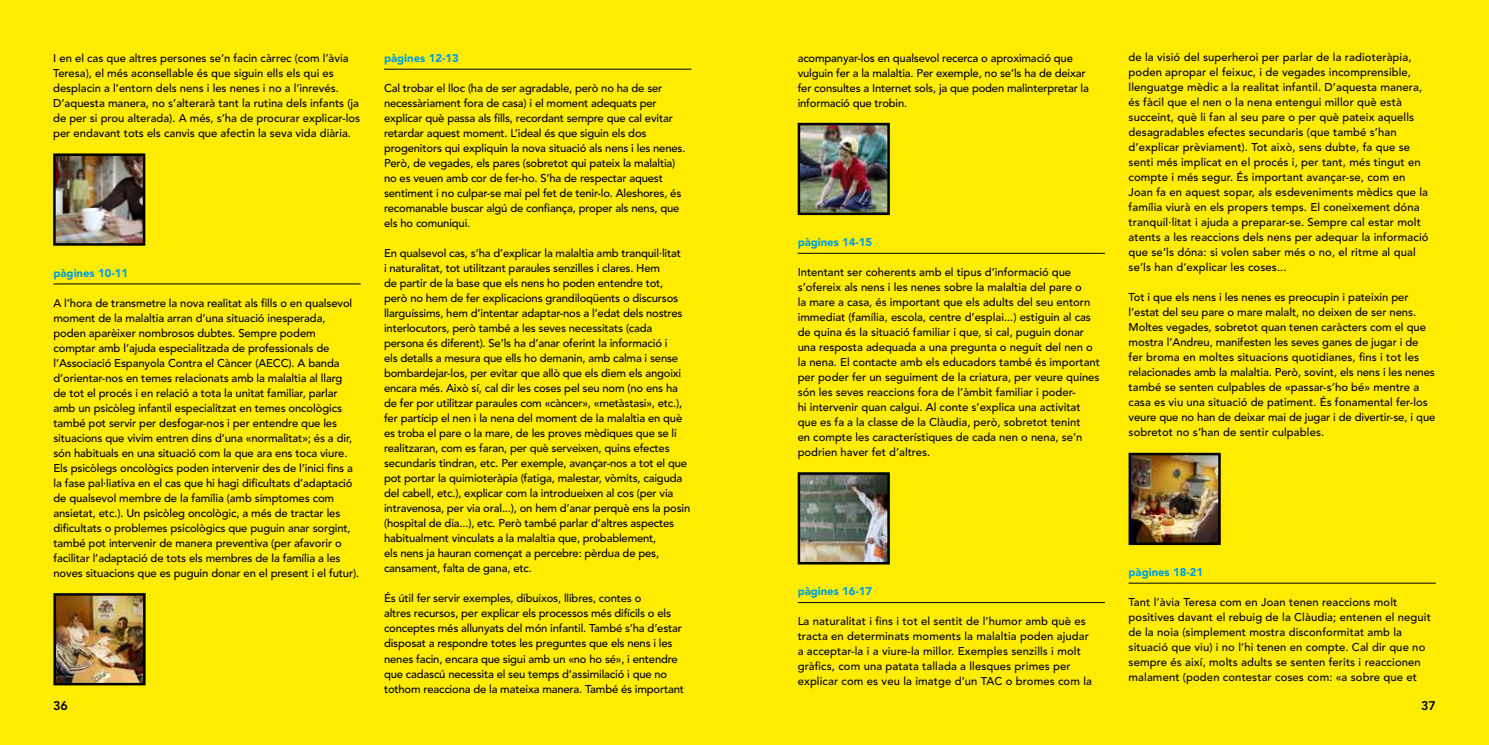
<style>
.page{position:relative;width:1489px;height:745px;background:#fff}
.page>*{position:absolute;margin:0;border:0;box-sizing:border-box;transform-origin:0 0}
.t1{font:800 12.5px "Avenir";color:#000}
.t2{font:500 11.25px/15px "Avenir";letter-spacing:-.01em;color:#000}
.t3{font:500 11.25px/15px "Avenir";letter-spacing:.01em;color:#000}
.t4{font:900 11.25px "Avenir";color:#009ee0}
</style>
<div class="page">
<div style="left:0;top:0;width:1488px;height:744px;background:#ffec00"></div>
<hr style="left:384px;top:69px;width:307px;height:1px;background:#000">
<img style="left:56px;top:595px;width:87px;height:87px">
<div style="left:53px;top:592px;width:93px;height:93px;border:2px solid #000"></div>
<img style="left:56px;top:156px;width:86px;height:86px">
<div style="left:53px;top:153px;width:92px;height:92px;border:2px solid #000"></div>
<hr style="left:53px;top:283px;width:308px;height:1px;background:#000">
<hr style="left:1128px;top:582px;width:307px;height:1px;background:#000">
<img style="left:1131px;top:455px;width:86px;height:86px">
<div style="left:1128px;top:452px;width:92px;height:92px;border:2px solid #000"></div>
<hr style="left:797px;top:602px;width:307px;height:1px;background:#000">
<img style="left:800px;top:475px;width:86px;height:86px">
<div style="left:797px;top:472px;width:92px;height:92px;border:2px solid #000"></div>
<img style="left:800px;top:126px;width:86px;height:86px">
<div style="left:797px;top:123px;width:92px;height:92px;border:2px solid #000"></div>
<hr style="left:797px;top:253px;width:307px;height:1px;background:#000">
<p class="t2" style="left:53px;top:51px;width:308px">I en el cas que altres persones se’n facin càrrec (com l’àvia Teresa), el més aconsellable és que siguin ells els qui es desplacin a l’entorn dels nens i les nenes i no a l’inrevés.<br>D’aquesta manera, no s’alterarà tant la rutina dels infants (ja de per si prou alterada). A més, s’ha de procurar explicar-los per endavant tots els canvis que afectin la seva vida diària.</p>
<p class="t4" style="left:53px;top:265px;width:76px">pàgines 10-11</p>
<p class="t2" style="left:53px;top:295px;width:307px">A l’hora de transmetre la nova realitat als fills o en qualsevol moment de la malaltia arran d’una situació inesperada, poden aparèixer nombrosos dubtes. Sempre podem comptar amb l’ajuda especialitzada de professionals de l’Associació Espanyola Contra el Càncer (AECC). A banda d’orientar-nos en temes relacionats amb la malaltia al llarg<br>de tot el procés i en relació a tota la unitat familiar, parlar amb un psicòleg infantil especialitzat en temes oncològics també pot servir per desfogar-nos i per entendre que les situacions que vivim entren dins d’una «normalitat»; és a dir, són habituals en una situació com la que ara ens toca viure.<br>Els psicòlegs oncològics poden intervenir des de l’inici fins a la fase pal·liativa en el cas que hi hagi dificultats d’adaptació de qualsevol membre de la família (amb símptomes com ansietat, etc.). Un psicòleg oncològic, a més de tractar les dificultats o problemes psicològics que puguin anar sorgint, també pot intervenir de manera preventiva (per afavorir o facilitar l’adaptació de tots els membres de la família a les noves situacions que es puguin donar en el present i el futur).</p>
<p class="t4" style="left:384px;top:51px;width:76px">pàgines 12-13</p>
<p class="t2" style="left:384px;top:81px;width:303px">Cal trobar el lloc (ha de ser agradable, però no ha de ser necessàriament fora de casa) i el moment adequats per explicar què passa als fills, recordant sempre que cal evitar retardar aquest moment. L’ideal és que siguin els dos progenitors qui expliquin la nova situació als nens i les nenes.<br>Però, de vegades, els pares (sobretot qui pateix la malaltia) no es veuen amb cor de fer-ho. S’ha de respectar aquest sentiment i no culpar-se mai pel fet de tenir-lo. Aleshores, és recomanable buscar algú de confiança, proper als nens, que els ho comuniqui.</p>
<p class="t2" style="left:384px;top:246px;width:308px">En qualsevol cas, s’ha d’explicar la malaltia amb tranquil·litat<br>i naturalitat, tot utilitzant paraules senzilles i clares. Hem<br>de partir de la base que els nens ho poden entendre tot,<br>però no hem de fer explicacions grandiloqüents o discursos llarguíssims, hem d’intentar adaptar-nos a l’edat dels nostres interlocutors, però també a les seves necessitats (cada persona és diferent). Se’ls ha d’anar oferint la informació i<br>els detalls a mesura que ells ho demanin, amb calma i sense bombardejar-los, per evitar que allò que els diem els angoixi encara més. Això sí, cal dir les coses pel seu nom (no ens ha de fer por utilitzar paraules com «càncer», «metàstasi», etc.), fer partícip el nen i la nena del moment de la malaltia en què es troba el pare o la mare, de les proves mèdiques que se li realitzaran, com es faran, per què serveixen, quins efectes secundaris tindran, etc. Per exemple, avançar-nos a tot el que pot portar la quimioteràpia (fatiga, malestar, vòmits, caiguda del cabell, etc.), explicar com la introdueixen al cos (per via intravenosa, per via oral...), on hem d’anar perquè ens la posin (hospital de dia...), etc. Però també parlar d’altres aspectes habitualment vinculats a la malaltia que, probablement,<br>els nens ja hauran començat a percebre: pèrdua de pes, cansament, falta de gana, etc.</p>
<p class="t2" style="left:384px;top:591px;width:301px">És útil fer servir exemples, dibuixos, llibres, contes o<br>altres recursos, per explicar els processos més difícils o els conceptes més allunyats del món infantil. També s’ha d’estar disposat a respondre totes les preguntes que els nens i les nenes facin, encara que sigui amb un «no ho sé», i entendre que cadascú necessita el seu temps d’assimilació i que no tothom reacciona de la mateixa manera. També és important</p>
<p class="t2" style="left:797px;top:51px;width:293px">acompanyar-los en qualsevol recerca o aproximació que vulguin fer a la malaltia. Per exemple, no se’ls ha de deixar fer consultes a Internet sols, ja que poden malinterpretar la informació que trobin.</p>
<p class="t3" style="left:1128px;top:50px;width:301px">de la visió del superheroi per parlar de la radioteràpia, poden apropar el feixuc, i de vegades incomprensible, llenguatge mèdic a la realitat infantil. D’aquesta manera, és fàcil que el nen o la nena entengui millor què està succeint, què li fan al seu pare o per què pateix aquells desagradables efectes secundaris (que també s’han d’explicar prèviament). Tot això, sens dubte, fa que se senti més implicat en el procés i, per tant, més tingut en compte i més segur. És important avançar-se, com en Joan fa en aquest sopar, als esdeveniments mèdics que la família viurà en els propers temps. El coneixement dóna tranquil·litat i ajuda a preparar-se. Sempre cal estar molt atents a les reaccions dels nens per adequar la informació que se’ls dóna: si volen saber més o no, el ritme al qual se’ls han d’explicar les coses...</p>
<p class="t2" style="left:1128px;top:290px;width:308px">Tot i que els nens i les nenes es preocupin i pateixin per l’estat del seu pare o mare malalt, no deixen de ser nens.<br>Moltes vegades, sobretot quan tenen caràcters com el que mostra l’Andreu, manifesten les seves ganes de jugar i de fer broma en moltes situacions quotidianes, fins i tot les relacionades amb la malaltia. Però, sovint, els nens i les nenes també se senten culpables de «passar-s’ho bé» mentre a casa es viu una situació de patiment. És fonamental fer-los veure que no han de deixar mai de jugar i de divertir-se, i que sobretot no s’han de sentir culpables.</p>
<p class="t4" style="left:797px;top:235px;width:76px">pàgines 14-15</p>
<p class="t2" style="left:797px;top:264px;width:304px">Intentant ser coherents amb el tipus d’informació que s’ofereix als nens i les nenes sobre la malaltia del pare o<br>la mare a casa, és important que els adults del seu entorn immediat (família, escola, centre d’esplai...) estiguin al cas de quina és la situació familiar i que, si cal, puguin donar una resposta adequada a una pregunta o neguit del nen o la nena. El contacte amb els educadors també és important per poder fer un seguiment de la criatura, per veure quines són les seves reaccions fora de l’àmbit familiar i poder-<br>hi intervenir quan calgui. Al conte s’explica una activitat que es fa a la classe de la Clàudia, però, sobretot tenint<br>en compte les característiques de cada nen o nena, se’n podrien haver fet d’altres.</p>
<p class="t4" style="left:797px;top:584px;width:76px">pàgines 16-17</p>
<p class="t3" style="left:797px;top:613px;width:296px">La naturalitat i fins i tot el sentit de l’humor amb què es tracta en determinats moments la malaltia poden ajudar a acceptar-la i a viure-la millor. Exemples senzills i molt gràfics, com una patata tallada a llesques primes per explicar com es veu la imatge d’un TAC o bromes com la</p>
<p class="t4" style="left:1128px;top:564px;width:76px">pàgines 18-21</p>
<p class="t3" style="left:1128px;top:594px;width:304px">Tant l’àvia Teresa com en Joan tenen reaccions molt positives davant el rebuig de la Clàudia; entenen el neguit de la noia (simplement mostra disconformitat amb la situació que viu) i no l’hi tenen en compte. Cal dir que no sempre és així, molts adults se senten ferits i reaccionen malament (poden contestar coses com: «a sobre que et</p>
<p class="t1" style="left:53px;top:697px;width:8px">36</p>
<p class="t1" style="left:1420px;top:697px;width:8px">37</p>
</div>
